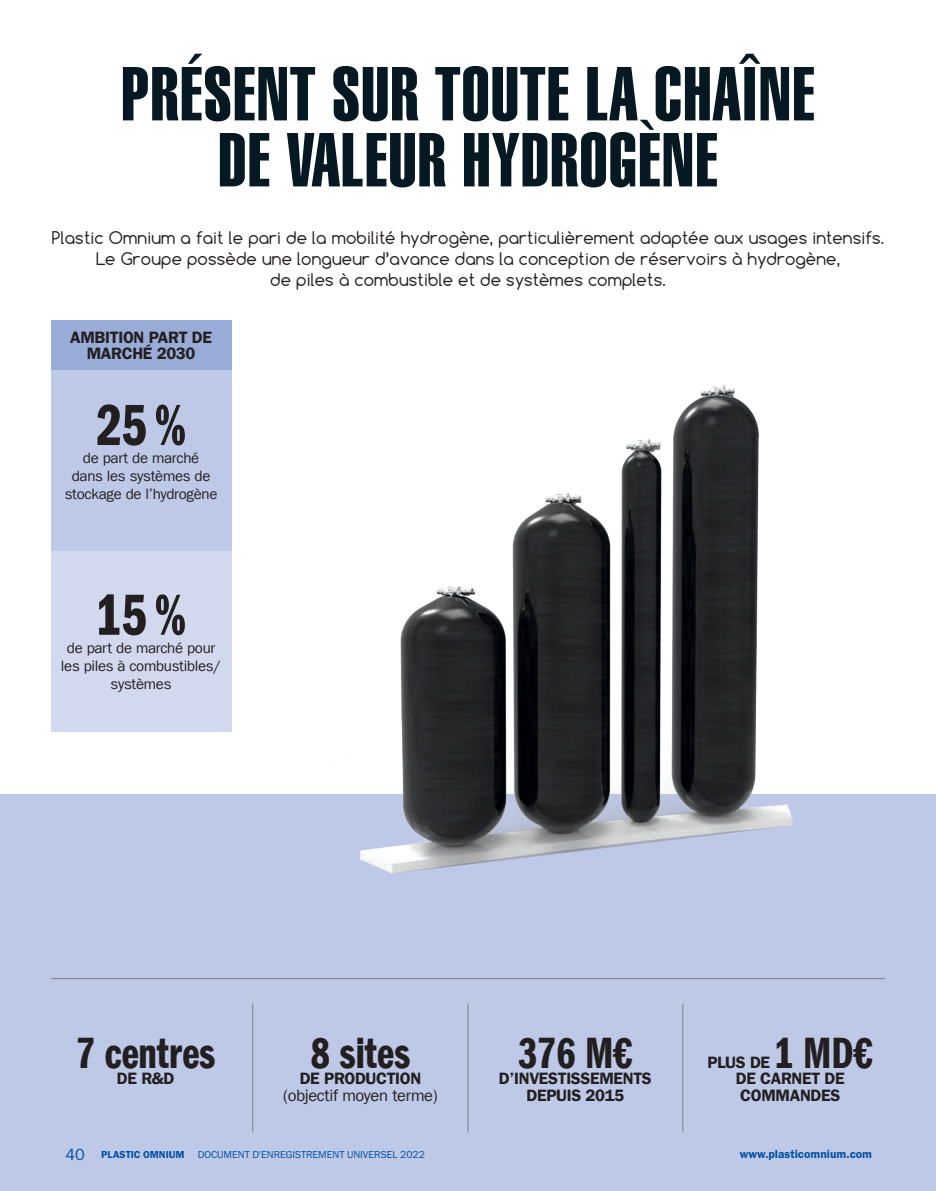
<style>
.page{position:relative;width:936px;height:1191px;background:#fff}
.page>*{position:absolute;margin:0;border:0;box-sizing:border-box;transform-origin:0 0}
.t1{font:75px/66px "Helvetica LT Std Extra Comp";letter-spacing:.02em;color:#061922;text-align:center}
.t2{font:60px "Franklin Gothic LT Com Dm Cm";color:#231f20}
.t3{font:45px "Franklin Gothic LT Com Dm Cm";color:#231f20}
.t4{font:16.5px/21px "Comfortaa";letter-spacing:.01em;color:#231f20;text-align:center}
.t5{font:16.5px/16.5px "Franklin Gothic LT Com Dm";letter-spacing:-.02em;color:#231f20;text-align:center}
.t6{font:16.5px "Franklin Gothic LT Com";letter-spacing:-.02em;color:#231f20}
.t7{font:16.5px "Franklin Gothic URW Boo";color:#004fa3}
.t8{font:15px/18px "Franklin Gothic LT Com";letter-spacing:-.02em;color:#231f20;text-align:center}
.t9{font:12px "Franklin Gothic URW Dem";color:#004fa3}
.t10{font:10.5px "Franklin Gothic URW Boo";color:#004fa3}
.t11{font:10.5px "Franklin Gothic URW Dem";color:#004fa3}
</style>
<div class="page">
<div style="left:0;top:794px;width:935px;height:397px;background:#bec9e7"></div>
<img style="left:360px;top:385px;width:433px;height:489px">
<hr style="left:51px;top:978px;width:833px;height:1px;background:#808285">
<hr style="left:467px;top:1003px;width:1px;height:129px;background:#808285">
<hr style="left:252px;top:1003px;width:1px;height:129px;background:#808285">
<hr style="left:682px;top:1003px;width:1px;height:129px;background:#808285">
<div style="left:51px;top:370px;width:180px;height:181px;background:#bec9e7"></div>
<div style="left:51px;top:320px;width:180px;height:50px;background:#99acd8"></div>
<div style="left:51px;top:551px;width:180px;height:180px;background:#d2d8ee"></div>
<h1 class="t1" style="left:121px;top:61px;width:694px">PRÉSENT SUR TOUTE LA CHAÎNE<br>DE VALEUR HYDROGÈNE</h1>
<p class="t4" style="left:52px;top:227px;width:833px">Plastic Omnium a fait le pari de la mobilité hydrogène, particulièrement adaptée aux usages intensifs.<br>Le Groupe possède une longueur d’avance dans la conception de réservoirs à hydrogène,<br>de piles à combustible et de systèmes complets.</p>
<p class="t5" style="left:70px;top:329px;width:143px">AMBITION PART DE<br>MARCHÉ 2030</p>
<h2 class="t2" style="left:96px;top:392px;width:92px">25 %</h2>
<p class="t8" style="left:65px;top:449px;width:154px">de part de marché<br>dans les systèmes de stockage de l’hydrogène</p>
<h2 class="t2" style="left:96px;top:582px;width:92px">15 %</h2>
<p class="t8" style="left:61px;top:639px;width:162px">de part de marché pour les piles à combustibles/ systèmes</p>
<h3 class="t3" style="left:76px;top:1028px;width:141px">7 centres</h3>
<p class="t5" style="left:117px;top:1070px;width:59px">DE R&amp;D</p>
<h3 class="t3" style="left:311px;top:1028px;width:101px">8 sites</h3>
<p class="t5" style="left:300px;top:1070px;width:123px">DE PRODUCTION</p>
<p class="t6" style="left:283px;top:1085px;width:156px">(objectif moyen terme)</p>
<h3 class="t3" style="left:518px;top:1028px;width:116px">376 M€</h3>
<p class="t5" style="left:499px;top:1070px;width:154px">D’INVESTISSEMENTS<br>DEPUIS 2015</p>
<h3 class="t3" style="left:774px;top:1028px;width:100px">1 MD€</h3>
<p class="t5" style="left:735px;top:1070px;width:110px;text-align:left">DE CARNET DE<br>COMMANDES</p>
<p class="t5" style="left:707px;top:1054px;width:64px">PLUS DE</p>
<p class="t7" style="left:65px;top:1144px;width:21px">40</p>
<p class="t11" style="left:101px;top:1148px;width:85px">PLASTIC OMNIUM</p>
<p class="t10" style="left:198px;top:1148px;width:229px">DOCUMENT D'ENREGISTREMENT UNIVERSEL 2022</p>
<p class="t9" style="left:739px;top:1146px;width:134px">www.plasticomnium.com</p>
</div>
